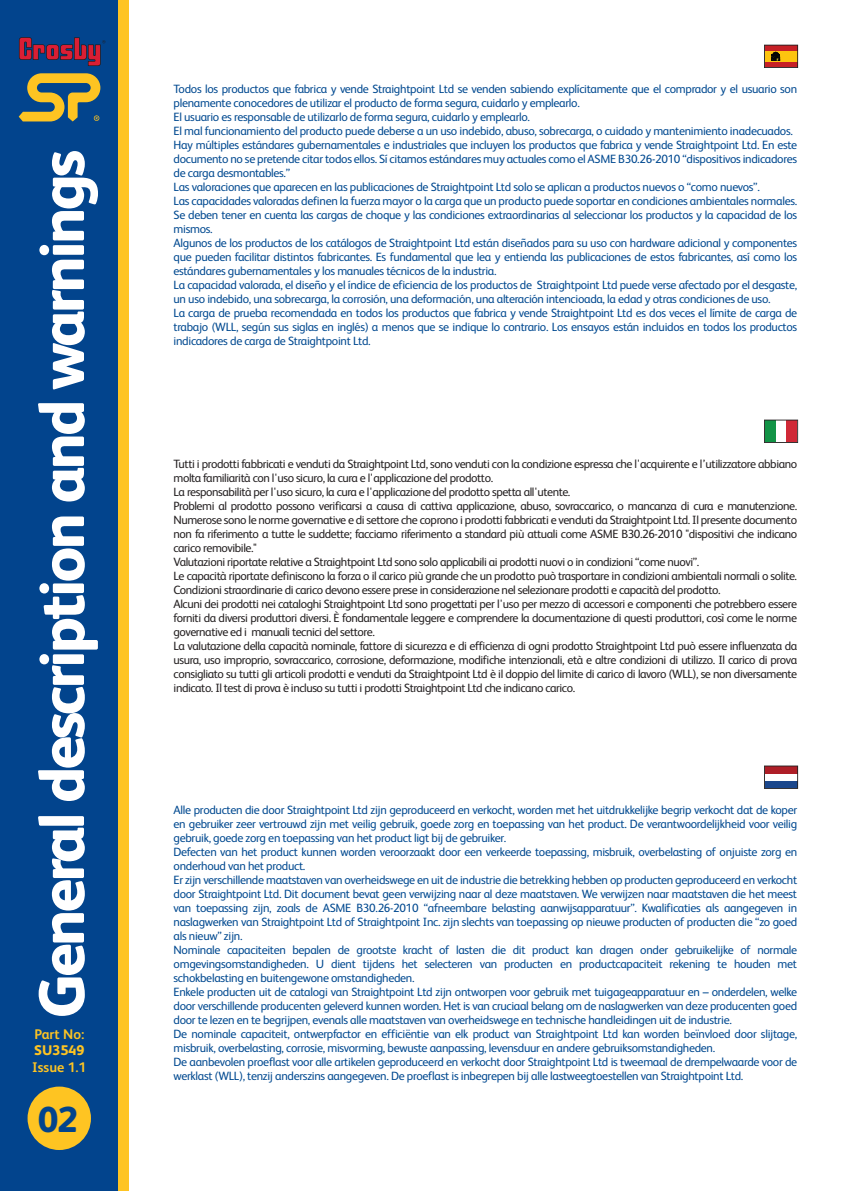
<style>
.page{position:relative;width:842px;height:1191px;background:#fff}
.page>*{position:absolute;margin:0;border:0;box-sizing:border-box;transform-origin:0 0}
.t1{font:800 64px "FS Albert";letter-spacing:-.05em;color:#fff}
.t2{font:800 36px "FS Albert";color:#02448d}
.t3{font:700 14px "FS Albert";color:#fec422}
.t4{font:800 14px "FS Albert";color:#fec422}
.t5{font:12px/14px "FS Albert";letter-spacing:-.025em;color:#014990}
.t6{font:12px/14px "FS Albert";letter-spacing:-.035em;color:#231f20}
</style>
<div class="page">
<div style="left:0;top:0;width:119px;height:1191px;background:#02448d"></div>
<div style="left:119px;top:0;width:10px;height:1191px;background:#fec422"></div>
<svg style="left:764px;top:45px;width:34px;height:23px"></svg>
<svg style="left:764px;top:419px;width:34px;height:24px"></svg>
<svg style="left:764px;top:765px;width:34px;height:24px"></svg>
<div style="left:28px;top:1086px;width:63px;height:64px;background:#fec422;border-radius:50%"></div>
<svg style="left:19px;top:73px;width:81px;height:48px"></svg>
<svg style="left:19px;top:37px;width:86px;height:29px"></svg>
<h1 class="t1" style="left:24px;top:1018px;width:870px;rotate:-90deg">General description and warnings</h1>
<p class="t3" style="left:34px;top:1025px;width:51px">Part No:</p>
<p class="t4" style="left:34px;top:1042px;width:52px">SU3549</p>
<p class="t3" style="left:32px;top:1059px;width:56px">Issue 1.1</p>
<h2 class="t2" style="left:38px;top:1098px;width:42px">02</h2>
<p class="t5" style="left:174px;top:81px;width:625px">Todos los productos que fabrica y vende Straightpoint Ltd se venden sabiendo explícitamente que el comprador y el usuario son plenamente conocedores de utilizar el producto de forma segura, cuidarlo y emplearlo.<br>El usuario es responsable de utilizarlo de forma segura, cuidarlo y emplearlo.<br>El mal funcionamiento del producto puede deberse a un uso indebido, abuso, sobrecarga, o cuidado y mantenimiento inadecuados.<br>Hay múltiples estándares gubernamentales e industriales que incluyen los productos que fabrica y vende Straightpoint Ltd. En este documento no se pretende citar todos ellos. Sí citamos estándares muy actuales como el ASME B30.26-2010 “dispositivos indicadores de carga desmontables.”<br>Las valoraciones que aparecen en las publicaciones de Straightpoint Ltd solo se aplican a productos nuevos o “como nuevos”.<br>Las capacidades valoradas definen la fuerza mayor o la carga que un producto puede soportar en condiciones ambientales normales.<br>Se deben tener en cuenta las cargas de choque y las condiciones extraordinarias al seleccionar los productos y la capacidad de los mismos.<br>Algunos de los productos de los catálogos de Straightpoint Ltd están diseñados para su uso con hardware adicional y componentes que pueden facilitar distintos fabricantes. Es fundamental que lea y entienda las publicaciones de estos fabricantes, así como los estándares gubernamentales y los manuales técnicos de la industria.<br>La capacidad valorada, el diseño y el índice de eficiencia de los productos de Straightpoint Ltd puede verse afectado por el desgaste, un uso indebido, una sobrecarga, la corrosión, una deformación, una alteración intencioada, la edad y otras condiciones de uso.<br>La carga de prueba recomendada en todos los productos que fabrica y vende Straightpoint Ltd es dos veces el límite de carga de trabajo (WLL, según sus siglas en inglés) a menos que se indique lo contrario. Los ensayos están incluidos en todos los productos indicadores de carga de Straightpoint Ltd.</p>
<p class="t6" style="left:174px;top:456px;width:625px">Tutti i prodotti fabbricati e venduti da Straightpoint Ltd, sono venduti con la condizione espressa che l'acquirente e l’utilizzatore abbiano molta familiarità con l'uso sicuro, la cura e l'applicazione del prodotto.<br>La responsabilità per l'uso sicuro, la cura e l'applicazione del prodotto spetta all'utente.<br>Problemi al prodotto possono verificarsi a causa di cattiva applicazione, abuso, sovraccarico, o mancanza di cura e manutenzione.<br>Numerose sono le norme governative e di settore che coprono i prodotti fabbricati e venduti da Straightpoint Ltd. Il presente documento non fa riferimento a tutte le suddette; facciamo riferimento a standard più attuali come ASME B30.26-2010 "dispositivi che indicano carico removibile."<br>Valutazioni riportate relative a Straightpoint Ltd sono solo applicabili ai prodotti nuovi o in condizioni “come nuovi”.<br>Le capacità riportate definiscono la forza o il carico più grande che un prodotto può trasportare in condizioni ambientali normali o solite.<br>Condizioni straordinarie di carico devono essere prese in considerazione nel selezionare prodotti e capacità del prodotto.<br>Alcuni dei prodotti nei cataloghi Straightpoint Ltd sono progettati per l'uso per mezzo di accessori e componenti che potrebbero essere forniti da diversi produttori diversi. È fondamentale leggere e comprendere la documentazione di questi produttori, così come le norme governative ed i manuali tecnici del settore.<br>La valutazione della capacità nominale, fattore di sicurezza e di efficienza di ogni prodotto Straightpoint Ltd può essere influenzata da usura, uso improprio, sovraccarico, corrosione, deformazione, modifiche intenzionali, età e altre condizioni di utilizzo. Il carico di prova consigliato su tutti gli articoli prodotti e venduti da Straightpoint Ltd è il doppio del limite di carico di lavoro (WLL), se non diversamente indicato. Il test di prova è incluso su tutti i prodotti Straightpoint Ltd che indicano carico.</p>
<p class="t5" style="left:174px;top:802px;width:625px">Alle producten die door Straightpoint Ltd zijn geproduceerd en verkocht, worden met het uitdrukkelijke begrip verkocht dat de koper en gebruiker zeer vertrouwd zijn met veilig gebruik, goede zorg en toepassing van het product. De verantwoordelijkheid voor veilig gebruik, goede zorg en toepassing van het product ligt bij de gebruiker.<br>Defecten van het product kunnen worden veroorzaakt door een verkeerde toepassing, misbruik, overbelasting of onjuiste zorg en onderhoud van het product.<br>Er zijn verschillende maatstaven van overheidswege en uit de industrie die betrekking hebben op producten geproduceerd en verkocht door Straightpoint Ltd. Dit document bevat geen verwijzing naar al deze maatstaven. We verwijzen naar maatstaven die het meest van toepassing zijn, zoals de ASME B30.26-2010 “afneembare belasting aanwijsapparatuur”. Kwalificaties als aangegeven in naslagwerken van Straightpoint Ltd of Straightpoint Inc. zijn slechts van toepassing op nieuwe producten of producten die “zo goed als nieuw” zijn.<br>Nominale capaciteiten bepalen de grootste kracht of lasten die dit product kan dragen onder gebruikelijke of normale omgevingsomstandigheden. U dient tijdens het selecteren van producten en productcapaciteit rekening te houden met schokbelasting en buitengewone omstandigheden.<br>Enkele producten uit de catalogi van Straightpoint Ltd zijn ontworpen voor gebruik met tuigageapparatuur en – onderdelen, welke door verschillende producenten geleverd kunnen worden. Het is van cruciaal belang om de naslagwerken van deze producenten goed door te lezen en te begrijpen, evenals alle maatstaven van overheidswege en technische handleidingen uit de industrie.<br>De nominale capaciteit, ontwerpfactor en efficiëntie van elk product van Straightpoint Ltd kan worden beïnvloed door slijtage, misbruik, overbelasting, corrosie, misvorming, bewuste aanpassing, levensduur en andere gebruiksomstandigheden.<br>De aanbevolen proeflast voor alle artikelen geproduceerd en verkocht door Straightpoint Ltd is tweemaal de drempelwaarde voor de werklast (WLL), tenzij anderszins aangegeven. De proeflast is inbegrepen bij alle lastweegtoestellen van Straightpoint Ltd.</p>
</div>
